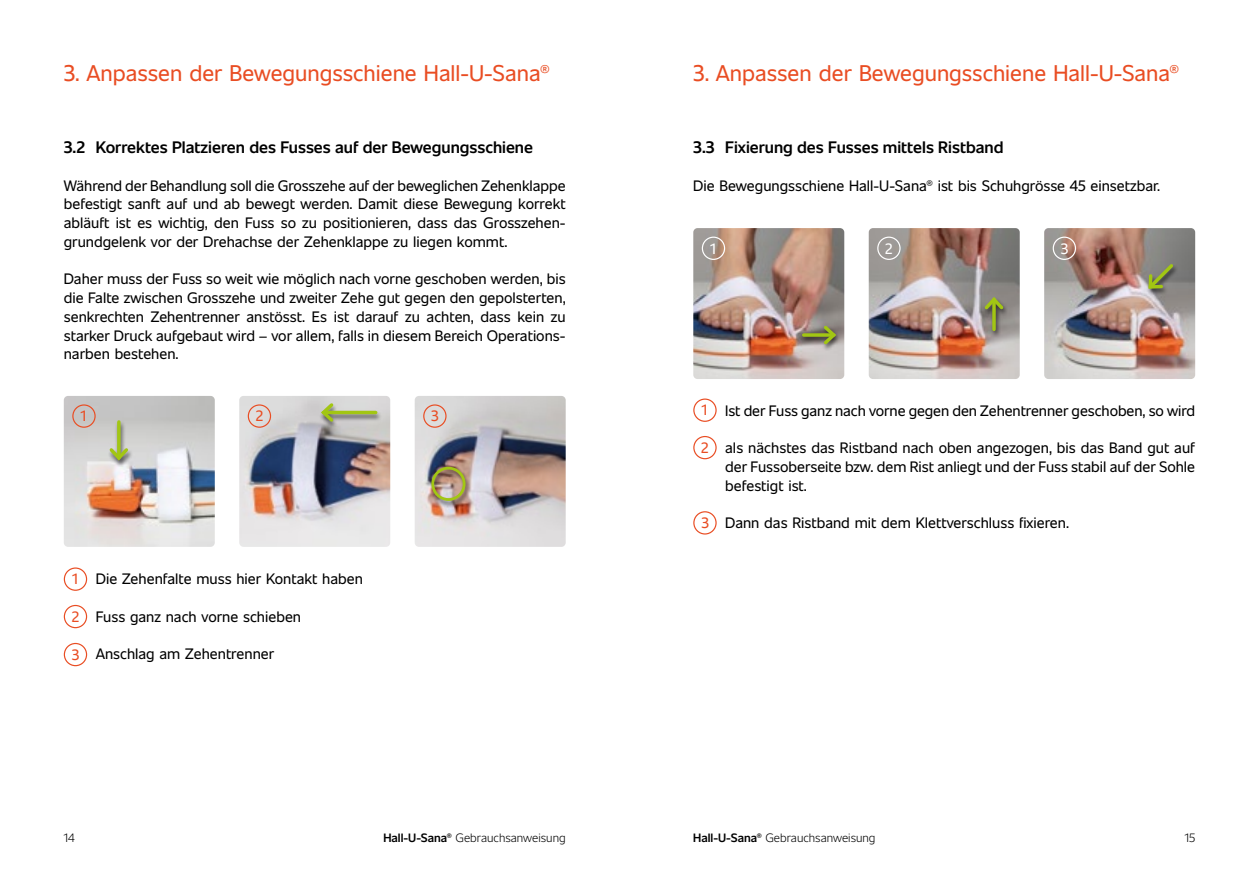
<style>
.page{position:relative;width:1259px;height:893px;background:#fff}
.page>*{position:absolute;margin:0;border:0;box-sizing:border-box;transform-origin:0 0}
.t1{font:22.5px "Unitext";color:#e94d23}
.t2{font:600 16.5px "Unitext";color:#000}
.t3{font:15px/18.8px "Unitext";color:#000;text-align:justify}
.t4{font:14.85px "Unitext";color:#e94d23}
.t5{font:14.85px "Unitext";color:#fff}
.t6{font:300 12px "Unitext";color:#000}
.s1{font-weight:600}
</style>
<div class="page">
<img style="left:868px;top:228px;width:151px;height:151px">
<div style="left:983px;top:297px;width:24px;height:41px;background:#000;opacity:.6"></div>
<hr style="left:992px;top:299px;width:3px;height:30px;background:#a2c613">
<svg style="left:981px;top:294px;width:25px;height:18px"></svg>
<img style="left:693px;top:228px;width:151px;height:151px">
<div style="left:800px;top:327px;width:41px;height:24px;background:#000;opacity:.6"></div>
<svg style="left:803px;top:333px;width:17px;height:4px"></svg>
<svg style="left:820px;top:323px;width:19px;height:24px"></svg>
<img style="left:1044px;top:228px;width:151px;height:151px">
<div style="left:1146px;top:265px;width:32px;height:31px;background:#000;opacity:.6"></div>
<svg style="left:1145px;top:261px;width:31px;height:31px"></svg>
<div style="left:693px;top:436px;width:23px;height:23px;border:1px solid #e94d23;border-radius:50%"></div>
<div style="left:693px;top:398px;width:23px;height:24px;border:1px solid #e94d23;border-radius:50%"></div>
<div style="left:693px;top:511px;width:23px;height:24px;border:1px solid #e94d23;border-radius:50%"></div>
<img style="left:64px;top:396px;width:151px;height:151px">
<div style="left:108px;top:421px;width:24px;height:46px;background:#000;opacity:.6"></div>
<svg style="left:117px;top:422px;width:4px;height:23px"></svg>
<svg style="left:106px;top:445px;width:25px;height:18px"></svg>
<img style="left:239px;top:396px;width:151px;height:151px">
<div style="left:319px;top:404px;width:63px;height:24px;background:#000;opacity:.6"></div>
<hr style="left:323px;top:411px;width:53px;height:3px;background:#a2c613">
<svg style="left:318px;top:400px;width:18px;height:25px"></svg>
<img style="left:415px;top:396px;width:151px;height:151px">
<div style="left:430px;top:467px;width:40px;height:41px;background:#000;opacity:.6"></div>
<div style="left:431px;top:467px;width:34px;height:34px;border:3px solid #a2c613;border-radius:50%"></div>
<div style="left:64px;top:605px;width:23px;height:23px;border:1px solid #e94d23;border-radius:50%"></div>
<div style="left:64px;top:567px;width:23px;height:24px;border:1px solid #e94d23;border-radius:50%"></div>
<div style="left:64px;top:643px;width:23px;height:23px;border:1px solid #e94d23;border-radius:50%"></div>
<div style="left:248px;top:404px;width:23px;height:24px;border:1px solid #e94d23;border-radius:50%"></div>
<div style="left:72px;top:404px;width:24px;height:24px;border:1px solid #e94d23;border-radius:50%"></div>
<div style="left:423px;top:404px;width:23px;height:24px;border:1px solid #e94d23;border-radius:50%"></div>
<div style="left:877px;top:237px;width:23px;height:23px;border:1px solid #fff;border-radius:50%"></div>
<div style="left:702px;top:237px;width:23px;height:23px;border:1px solid #fff;border-radius:50%"></div>
<div style="left:1052px;top:237px;width:24px;height:23px;border:1px solid #fff;border-radius:50%"></div>
<h1 class="t1" style="left:64px;top:57px;width:487px">3. Anpassen der Bewegungsschiene Hall-U-Sana®</h1>
<h1 class="t1" style="left:693px;top:57px;width:487px">3. Anpassen der Bewegungsschiene Hall-U-Sana®</h1>
<p class="t2" style="left:64px;top:135px;width:471px">3.2 Korrektes Platzieren des Fusses auf der Bewegungsschiene</p>
<p class="t3" style="left:64px;top:175px;width:503px">Während der Behandlung soll die Grosszehe auf der beweglichen Zehenklappe befestigt sanft auf und ab bewegt werden. Damit diese Bewegung korrekt abläuft ist es wichtig, den Fuss so zu positionieren, dass das Grosszehen&shy;grundgelenk vor der Drehachse der Zehenklappe zu liegen kommt.</p>
<p class="t3" style="left:64px;top:269px;width:503px">Daher muss der Fuss so weit wie möglich nach vorne geschoben werden, bis die Falte zwischen Grosszehe und zweiter Zehe gut gegen den gepolsterten, senkrechten Zehentrenner anstösst. Es ist darauf zu achten, dass kein zu starker Druck aufgebaut wird – vor allem, falls in diesem Bereich Operations&shy;narben bestehen.</p>
<p class="t4" style="left:81px;top:405px;width:7px">1</p>
<p class="t4" style="left:256px;top:405px;width:9px">2</p>
<p class="t4" style="left:431px;top:405px;width:9px">3</p>
<p class="t4" style="left:72px;top:568px;width:7px">1</p>
<p class="t4" style="left:72px;top:606px;width:9px">2</p>
<p class="t4" style="left:72px;top:644px;width:9px">3</p>
<p class="t3" style="left:96px;top:569px;width:269px">Die Zehenfalte muss hier Kontakt haben</p>
<p class="t3" style="left:96px;top:606px;width:207px">Fuss ganz nach vorne schieben</p>
<p class="t3" style="left:96px;top:644px;width:180px">Anschlag am Zehentrenner</p>
<p class="t2" style="left:693px;top:135px;width:312px">3.3 Fixierung des Fusses mittels Ristband</p>
<p class="t3" style="left:693px;top:175px;width:468px">Die Bewegungsschiene Hall-U-Sana® ist bis Schuhgrösse 45 einsetzbar.</p>
<p class="t5" style="left:710px;top:238px;width:7px">1</p>
<p class="t5" style="left:885px;top:238px;width:9px">2</p>
<p class="t5" style="left:1060px;top:238px;width:9px">3</p>
<p class="t4" style="left:702px;top:400px;width:7px">1</p>
<p class="t4" style="left:701px;top:437px;width:9px">2</p>
<p class="t4" style="left:701px;top:512px;width:9px">3</p>
<p class="t3" style="left:725px;top:400px;width:471px">Ist der Fuss ganz nach vorne gegen den Zehentrenner geschoben, so wird</p>
<p class="t3" style="left:725px;top:438px;width:471px">als nächstes das Ristband nach oben angezogen, bis das Band gut auf der Fussoberseite bzw. dem Rist anliegt und der Fuss stabil auf der Sohle befestigt ist.</p>
<p class="t3" style="left:725px;top:513px;width:345px">Dann das Ristband mit dem Klettverschluss fixieren.</p>
<p class="t6" style="left:64px;top:829px;width:12px">14</p>
<p class="t6" style="left:383px;top:829px;width:184px"><span class="s1">Hall-U-Sana®</span> Gebrauchsanweisung</p>
<p class="t6" style="left:693px;top:829px;width:184px"><span class="s1">Hall-U-Sana®</span> Gebrauchsanweisung</p>
<p class="t6" style="left:1184px;top:829px;width:12px">15</p>
</div>
